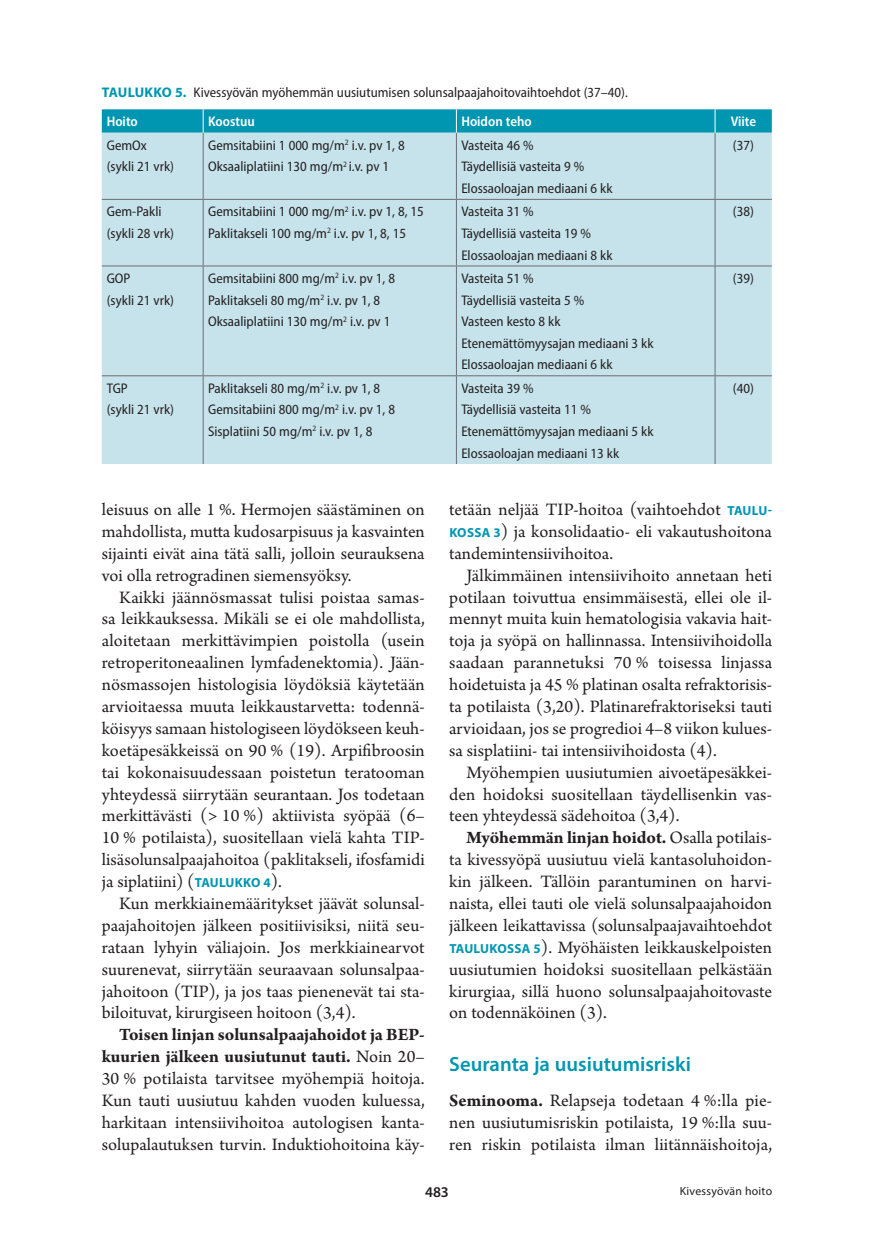
<style>
.page{position:relative;width:874px;height:1241px;background:#fff}
.page>*{position:absolute;margin:0;border:0;box-sizing:border-box;transform-origin:0 0}
.v1{font:600 20.65px "Myriad Pro";color:#0096b1}
.l_ei_sis{font:18.38px/21.9px "Arno Pro";color:#231f20;text-align:justify}
.t1{font:600 14.88px "Myriad Pro";color:#231f20}
.t{font:semi-condensed 14px "Myriad Pro";color:#231f20}
.t_pl{font:600 semi-condensed 14px "Myriad Pro";color:#fff}
.Ala{font:11.9px "Myriad Pro";letter-spacing:.02em;color:#231f20}
.s1{font-weight:700;font-stretch:normal;color:#0096b1}
.s2{font-family:"Myriad Pro";font-weight:700;font-size:13.12px;color:#0096b1}
.s3{font-weight:700}
</style>
<div class="page">
<div style="left:102px;top:133px;width:669px;height:331px;background:#c6e3eb"></div>
<hr style="left:203px;top:133px;width:1px;height:66px;background:#6c6d70">
<hr style="left:456px;top:133px;width:1px;height:66px;background:#6c6d70">
<hr style="left:714px;top:133px;width:1px;height:66px;background:#6c6d70">
<hr style="left:102px;top:199px;width:101px;height:1px;background:#6c6d70">
<hr style="left:203px;top:199px;width:253px;height:1px;background:#6c6d70">
<hr style="left:203px;top:200px;width:1px;height:65px;background:#6c6d70">
<hr style="left:456px;top:199px;width:258px;height:1px;background:#6c6d70">
<hr style="left:456px;top:200px;width:1px;height:65px;background:#6c6d70">
<hr style="left:714px;top:199px;width:57px;height:1px;background:#6c6d70">
<hr style="left:714px;top:200px;width:1px;height:65px;background:#6c6d70">
<hr style="left:102px;top:265px;width:101px;height:1px;background:#6c6d70">
<hr style="left:203px;top:265px;width:253px;height:1px;background:#6c6d70">
<hr style="left:203px;top:266px;width:1px;height:109px;background:#6c6d70">
<hr style="left:456px;top:265px;width:258px;height:1px;background:#6c6d70">
<hr style="left:456px;top:266px;width:1px;height:109px;background:#6c6d70">
<hr style="left:714px;top:265px;width:57px;height:1px;background:#6c6d70">
<hr style="left:714px;top:266px;width:1px;height:109px;background:#6c6d70">
<hr style="left:102px;top:375px;width:101px;height:1px;background:#6c6d70">
<hr style="left:203px;top:375px;width:253px;height:1px;background:#6c6d70">
<hr style="left:203px;top:376px;width:1px;height:88px;background:#6c6d70">
<hr style="left:456px;top:375px;width:258px;height:1px;background:#6c6d70">
<hr style="left:456px;top:376px;width:1px;height:88px;background:#6c6d70">
<hr style="left:714px;top:375px;width:57px;height:1px;background:#6c6d70">
<hr style="left:714px;top:376px;width:1px;height:88px;background:#6c6d70">
<svg style="left:102px;top:109px;width:669px;height:24px;background:#0899b3"></svg>
<p class="t" style="left:102px;top:84px;width:527px"><span class="s1">TAULUKKO 5.</span> Kivessyövän myöhemmän uusiutumisen solunsalpaajahoitovaihtoehdot (37–40).</p>
<p class="t_pl" style="left:107px;top:113px;width:33px">Hoito</p>
<p class="t_pl" style="left:208px;top:113px;width:48px">Koostuu</p>
<p class="t_pl" style="left:461px;top:113px;width:72px">Hoidon teho</p>
<p class="t_pl" style="left:730px;top:113px;width:27px">Viite</p>
<p class="t" style="left:107px;top:136px;width:41px">GemOx</p>
<p class="t" style="left:107px;top:158px;width:69px">(sykli 21 vrk)</p>
<p class="t" style="left:208px;top:136px;width:198px">Gemsitabiini 1 000 mg/m<sup>2</sup> i.v. pv 1, 8</p>
<p class="t" style="left:208px;top:158px;width:182px">Oksaaliplatiini 130 mg/m<sup>2</sup> i.v. pv 1</p>
<p class="t" style="left:732px;top:136px;width:22px">(37)</p>
<p class="t" style="left:461px;top:136px;width:74px">Vasteita 46 %</p>
<p class="t" style="left:461px;top:158px;width:124px">Täydellisiä vasteita 9 %</p>
<p class="t" style="left:461px;top:180px;width:152px">Elossaoloajan mediaani 6 kk</p>
<p class="t" style="left:107px;top:203px;width:56px">Gem-Pakli</p>
<p class="t" style="left:107px;top:225px;width:69px">(sykli 28 vrk)</p>
<p class="t" style="left:107px;top:269px;width:25px">GOP</p>
<p class="t" style="left:107px;top:291px;width:69px">(sykli 21 vrk)</p>
<p class="t" style="left:107px;top:379px;width:23px">TGP</p>
<p class="t" style="left:107px;top:401px;width:69px">(sykli 21 vrk)</p>
<p class="t" style="left:208px;top:203px;width:217px">Gemsitabiini 1 000 mg/m<sup>2</sup> i.v. pv 1, 8, 15</p>
<p class="t" style="left:208px;top:225px;width:199px">Paklitakseli 100 mg/m<sup>2</sup> i.v. pv 1, 8, 15</p>
<p class="t" style="left:208px;top:269px;width:188px">Gemsitabiini 800 mg/m<sup>2</sup> i.v. pv 1, 8</p>
<p class="t" style="left:208px;top:291px;width:173px">Paklitakseli 80 mg/m<sup>2</sup> i.v. pv 1, 8</p>
<p class="t" style="left:208px;top:313px;width:184px">Oksaaliplatiini 130 mg/m<sup>2</sup> i.v. pv 1</p>
<p class="t" style="left:208px;top:379px;width:173px">Paklitakseli 80 mg/m<sup>2</sup> i.v. pv 1, 8</p>
<p class="t" style="left:208px;top:401px;width:188px">Gemsitabiini 800 mg/m<sup>2</sup> i.v. pv 1, 8</p>
<p class="t" style="left:208px;top:422px;width:166px">Sisplatiini 50 mg/m<sup>2</sup> i.v. pv 1, 8</p>
<p class="l_ei_sis" style="left:102px;top:499px;width:324px">leisuus on alle 1 %. Hermojen säästäminen on mahdollista, mutta kudosarpisuus ja kasvainten sijainti eivät aina tätä salli, jolloin seurauksena voi olla retrogradinen siemensyöksy.</p>
<p class="l_ei_sis" style="left:102px;top:587px;width:324px;text-indent:17px">Kaikki jäännösmassat tulisi poistaa samas&shy;sa leikkauksessa. Mikäli se ei ole mahdollista, aloitetaan merkittävimpien poistolla (usein retroperitoneaalinen lymfadenektomia). Jään&shy;nösmassojen histologisia löydöksiä käytetään arvioitaessa muuta leikkaustarvetta: todennä&shy;köisyys samaan histologiseen löydökseen keuh&shy;koetäpesäkkeissä on 90 % (19). Arpifibroosin tai kokonaisuudessaan poistetun teratooman yhteydessä siirrytään seurantaan. Jos todetaan merkittävästi (&gt; 10 %) aktiivista syöpää (6– 10 % potilaista), suositellaan vielä kahta TIP&shy;lisäsolunsalpaajahoitoa (paklitakseli, ifosfamidi ja siplatiini) (<span class="s2">TAULUKKO 4</span>).</p>
<p class="l_ei_sis" style="left:102px;top:893px;width:324px;text-indent:17px">Kun merkkiainemääritykset jäävät solunsal&shy;paajahoitojen jälkeen positiivisiksi, niitä seu&shy;rataan lyhyin väliajoin. Jos merkkiainearvot suurenevat, siirrytään seuraavaan solunsalpaa&shy;jahoitoon (TIP), ja jos taas pienenevät tai sta&shy;biloituvat, kirurgiseen hoitoon (3,4).</p>
<p class="l_ei_sis" style="left:102px;top:1024px;width:324px;text-indent:17px"><span class="s3">Toisen linjan solunsalpaajahoidot ja BEP&shy;kuurien jälkeen uusiutunut tauti.</span> Noin 20– 30 % potilaista tarvitsee myöhempiä hoitoja.<br>Kun tauti uusiutuu kahden vuoden kuluessa, harkitaan intensiivihoitoa autologisen kanta&shy;solupalautuksen turvin. Induktiohoitoina käy-</p>
<p class="t" style="left:461px;top:203px;width:74px">Vasteita 31 %</p>
<p class="t" style="left:461px;top:225px;width:131px">Täydellisiä vasteita 19 %</p>
<p class="t" style="left:461px;top:246px;width:152px">Elossaoloajan mediaani 8 kk</p>
<p class="t" style="left:461px;top:269px;width:74px">Vasteita 51 %</p>
<p class="t" style="left:461px;top:291px;width:124px">Täydellisiä vasteita 5 %</p>
<p class="t" style="left:461px;top:313px;width:101px">Vasteen kesto 8 kk</p>
<p class="t" style="left:461px;top:334px;width:194px">Etenemättömyysajan mediaani 3 kk</p>
<p class="t" style="left:461px;top:356px;width:152px">Elossaoloajan mediaani 6 kk</p>
<p class="t" style="left:461px;top:379px;width:74px">Vasteita 39 %</p>
<p class="t" style="left:461px;top:401px;width:131px">Täydellisiä vasteita 11 %</p>
<p class="t" style="left:461px;top:422px;width:194px">Etenemättömyysajan mediaani 5 kk</p>
<p class="t" style="left:461px;top:444px;width:159px">Elossaoloajan mediaani 13 kk</p>
<p class="t" style="left:732px;top:203px;width:22px">(38)</p>
<p class="t" style="left:732px;top:269px;width:22px">(39)</p>
<p class="t" style="left:732px;top:379px;width:22px">(40)</p>
<p class="l_ei_sis" style="left:449px;top:499px;width:324px">tetään neljää TIP-hoitoa (vaihtoehdot <span class="s2">TAULU-KOSSA 3</span>) ja konsolidaatio- eli vakautushoitona tandemintensiivihoitoa.</p>
<p class="l_ei_sis" style="left:449px;top:565px;width:324px;text-indent:17px">Jälkimmäinen intensiivihoito annetaan heti potilaan toivuttua ensimmäisestä, ellei ole il&shy;mennyt muita kuin hematologisia vakavia hait&shy;toja ja syöpä on hallinnassa. Intensiivihoidolla saadaan parannetuksi 70 % toisessa linjassa hoidetuista ja 45 % platinan osalta refraktorisis&shy;ta potilaista (3,20). Platinarefraktoriseksi tauti arvioidaan, jos se progredioi 4–8 viikon kulues&shy;sa sisplatiini- tai intensiivihoidosta (4).</p>
<p class="l_ei_sis" style="left:449px;top:762px;width:324px;text-indent:17px">Myöhempien uusiutumien aivoetäpesäkkei&shy;den hoidoksi suositellaan täydellisenkin vas&shy;teen yhteydessä sädehoitoa (3,4).</p>
<p class="l_ei_sis" style="left:449px;top:827px;width:324px;text-indent:17px"><span class="s3">Myöhemmän linjan hoidot.</span> Osalla potilais&shy;ta kivessyöpä uusiutuu vielä kantasoluhoidon&shy;kin jälkeen. Tällöin parantuminen on harvi&shy;naista, ellei tauti ole vielä solunsalpaajahoidon jälkeen leikattavissa (solunsalpaajavaihtoehdot <span class="s2">TAULUKOSSA 5</span>). Myöhäisten leikkauskelpoisten uusiutumien hoidoksi suositellaan pelkästään kirurgiaa, sillä huono solunsalpaajahoitovaste on todennäköinen (3).</p>
<p class="v1" style="left:449px;top:1050px;width:243px">Seuranta ja uusiutumisriski</p>
<p class="l_ei_sis" style="left:449px;top:1090px;width:324px"><span class="s3">Seminooma.</span> Relapseja todetaan 4 %:lla pie&shy;nen uusiutumisriskin potilaista, 19 %:lla suu&shy;ren riskin potilaista ilman liitännäishoitoja,</p>
<p class="t1" style="left:425px;top:1182px;width:25px">483</p>
<p class="Ala" style="left:679px;top:1183px;width:94px">Kivessyövän hoito</p>
</div>
